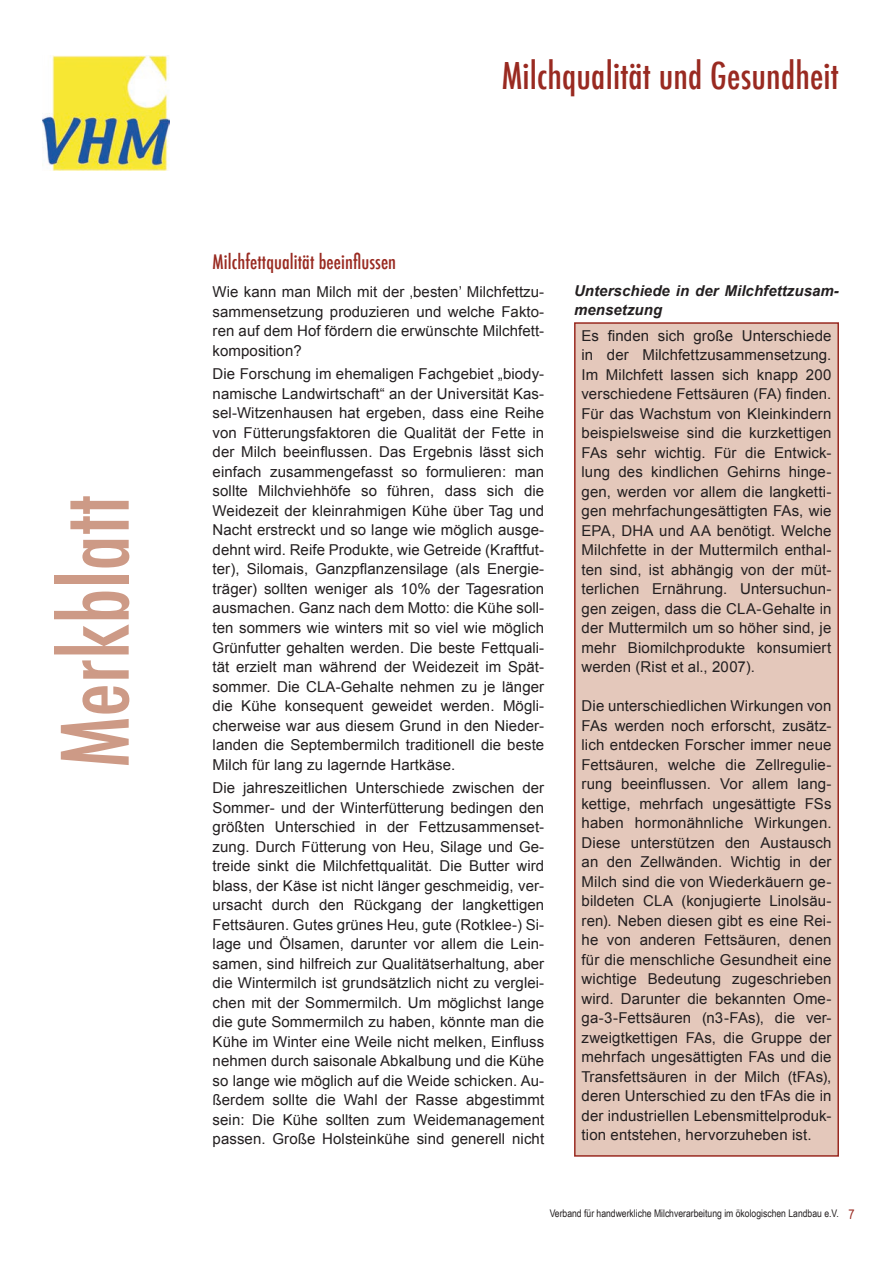
<style>
.page{position:relative;width:893px;height:1263px;background:#fff}
.page>*{position:absolute;margin:0;border:0;box-sizing:border-box;transform-origin:0 0}
.t1{font:500 condensed 90px "Futura";color:#cd9a86}
.t2{font:500 condensed 36px "Futura";letter-spacing:.005em;color:#992a21}
.t3{font:500 condensed 19.5px "Futura";letter-spacing:.005em;color:#992a21}
.t4{font:15px/19.5px "Arial";letter-spacing:.005em;color:#231f20;text-align:justify}
.t5{font:italic 700 15px/19.5px "Arial";letter-spacing:.005em;color:#231f20}
.t6{font:10.5px "Arial Narrow";color:#231f20}
.s1{font-size:13.5px;color:#992a21}
</style>
<div class="page">
<img style="left:42px;top:56px;width:128px;height:115px">
<div style="left:575px;top:323px;width:263px;height:833px;background:#e4c8bb"></div>
<div style="left:574px;top:322px;width:265px;height:835px;border:2px solid #992a21"></div>
<h1 class="t1" style="left:38px;top:768px;width:274px;rotate:-90deg">Merkblatt</h1>
<h2 class="t2" style="left:502px;top:52px;width:339px">Milchqualität und Gesundheit</h2>
<h3 class="t3" style="left:213px;top:249px;width:185px">Milchfettqualität beeinflussen</h3>
<p class="t4" style="left:213px;top:282px;width:333px">Wie kann man Milch mit der ‚besten’ Milchfettzu&shy;sammensetzung produzieren und welche Fakto&shy;ren auf dem Hof fördern die erwünschte Milchfett&shy;komposition?</p>
<p class="t4" style="left:213px;top:365px;width:333px">Die Forschung im ehemaligen Fachgebiet „biody&shy;namische Landwirtschaft“ an der Universität Kas&shy;sel-Witzenhausen hat ergeben, dass eine Reihe von Fütterungsfaktoren die Qualität der Fette in der Milch beeinflussen. Das Ergebnis lässt sich einfach zusammengefasst so formulieren: man sollte Milchviehhöfe so führen, dass sich die Weidezeit der kleinrahmigen Kühe über Tag und Nacht erstreckt und so lange wie möglich ausge&shy;dehnt wird. Reife Produkte, wie Getreide (Kraftfut&shy;ter), Silomais, Ganzpflanzensilage (als Energie&shy;träger) sollten weniger als 10% der Tagesration ausmachen. Ganz nach dem Motto: die Kühe soll&shy;ten sommers wie winters mit so viel wie möglich Grünfutter gehalten werden. Die beste Fettquali&shy;tät erzielt man während der Weidezeit im Spät&shy;sommer. Die CLA-Gehalte nehmen zu je länger die Kühe konsequent geweidet werden. Mögli&shy;cherweise war aus diesem Grund in den Nieder&shy;landen die Septembermilch traditionell die beste Milch für lang zu lagernde Hartkäse.</p>
<p class="t4" style="left:213px;top:778px;width:333px">Die jahreszeitlichen Unterschiede zwischen der Sommer- und der Winterfütterung bedingen den größten Unterschied in der Fettzusammenset&shy;zung. Durch Fütterung von Heu, Silage und Ge&shy;treide sinkt die Milchfettqualität. Die Butter wird blass, der Käse ist nicht länger geschmeidig, ver&shy;ursacht durch den Rückgang der langkettigen Fettsäuren. Gutes grünes Heu, gute (Rotklee-) Si&shy;lage und Ölsamen, darunter vor allem die Lein&shy;samen, sind hilfreich zur Qualitätserhaltung, aber die Wintermilch ist grundsätzlich nicht zu verglei&shy;chen mit der Sommermilch. Um möglichst lange die gute Sommermilch zu haben, könnte man die Kühe im Winter eine Weile nicht melken, Einfluss nehmen durch saisonale Abkalbung und die Kühe so lange wie möglich auf die Weide schicken. Au&shy;ßerdem sollte die Wahl der Rasse abgestimmt sein: Die Kühe sollten zum Weidemanagement passen. Große Holsteinkühe sind generell nicht</p>
<p class="t5" style="left:574px;top:281px;width:266px">Unterschiede in der Milchfettzusam&shy;mensetzung</p>
<p class="t4" style="left:582px;top:326px;width:251px">Es finden sich große Unterschiede in der Milchfettzusammensetzung.<br>Im Milchfett lassen sich knapp 200 verschiedene Fettsäuren (FA) finden.<br>Für das Wachstum von Kleinkindern beispielsweise sind die kurzkettigen FAs sehr wichtig. Für die Entwick&shy;lung des kindlichen Gehirns hinge&shy;gen, werden vor allem die langketti&shy;gen mehrfachungesättigten FAs, wie EPA, DHA und AA benötigt. Welche Milchfette in der Muttermilch enthal&shy;ten sind, ist abhängig von der müt&shy;terlichen Ernährung. Untersuchun&shy;gen zeigen, dass die CLA-Gehalte in der Muttermilch um so höher sind, je mehr Biomilchprodukte konsumiert werden (Rist et al., 2007).</p>
<p class="t4" style="left:582px;top:696px;width:251px">Die unterschiedlichen Wirkungen von FAs werden noch erforscht, zusätz&shy;lich entdecken Forscher immer neue Fettsäuren, welche die Zellregulie&shy;rung beeinflussen. Vor allem lang&shy;kettige, mehrfach ungesättigte FSs haben hormonähnliche Wirkungen.<br>Diese unterstützen den Austausch an den Zellwänden. Wichtig in der Milch sind die von Wiederkäuern ge&shy;bildeten CLA (konjugierte Linolsäu&shy;ren). Neben diesen gibt es eine Rei&shy;he von anderen Fettsäuren, denen für die menschliche Gesundheit eine wichtige Bedeutung zugeschrieben wird. Darunter die bekannten Ome&shy;ga-3-Fettsäuren (n3-FAs), die ver&shy;zweigtkettigen FAs, die Gruppe der mehrfach ungesättigten FAs und die Transfettsäuren in der Milch (tFAs), deren Unterschied zu den tFAs die in der industriellen Lebensmittelproduk&shy;tion entstehen, hervorzuheben ist.</p>
<p class="t6" style="left:550px;top:1207px;width:306px">Verband für handwerkliche Milchverarbeitung im ökologischen Landbau e.V. <span class="s1">7</span></p>
</div>
